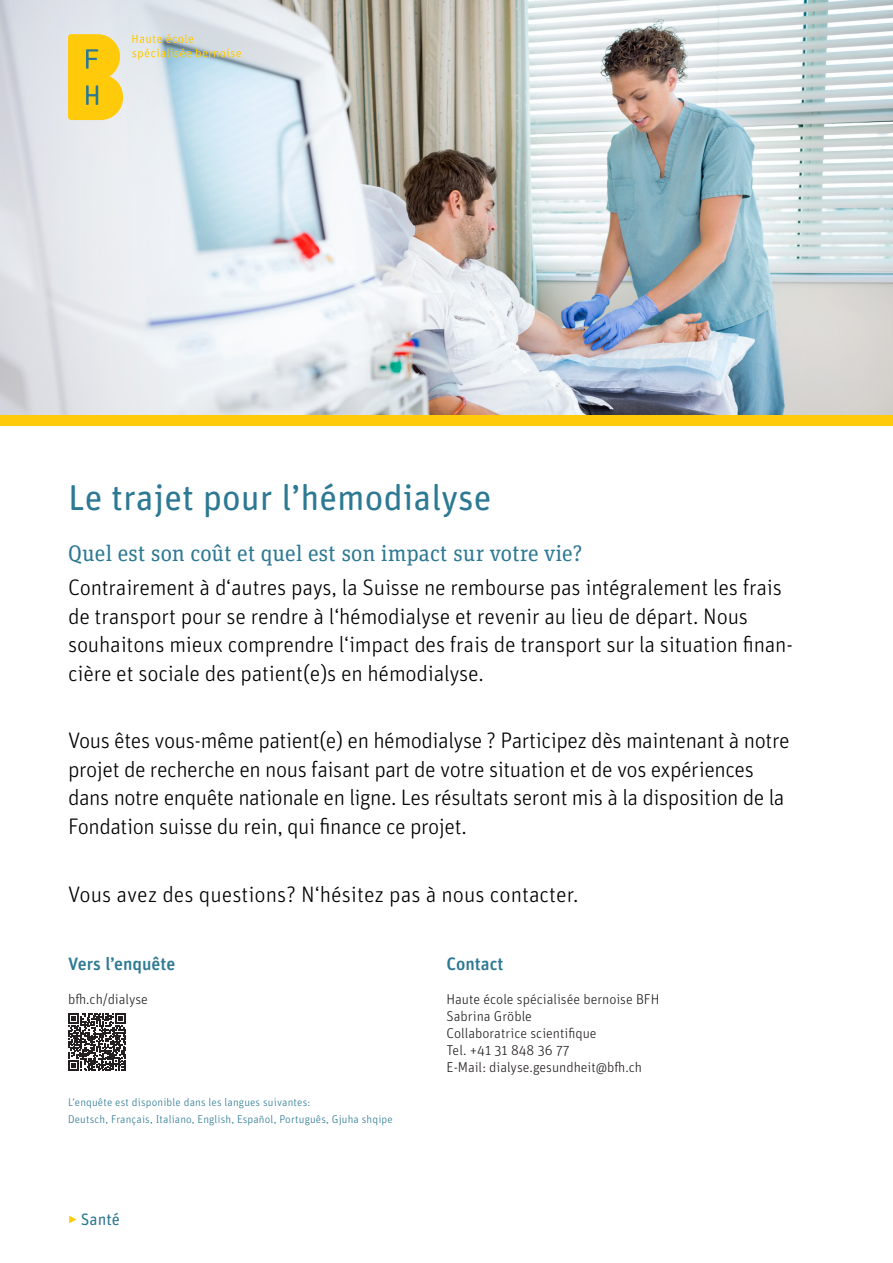
<style>
.page{position:relative;width:893px;height:1263px;background:#fff}
.page>*{position:absolute;margin:0;border:0;box-sizing:border-box;transform-origin:0 0}
.Haupttitel{font:36px "Unit Rounded Pro";color:#2d7993}
.Teaser{font:300 22.5px/28.5px "Unit Rounded Pro";letter-spacing:-.01em;color:#000}
.Teaser-2{font:22.5px "Unit Slab Pro";color:#2d7993}
.Untertitel_2{font:500 18px "Unit Rounded Pro";color:#2d7993}
.t1{font:16.5px "Unit Rounded Pro";color:#2d7993}
.Fliesstext{font:300 14.25px "Unit Rounded Pro";color:#231f20}
.Fussnote{font:300 11.25px "Unit Rounded Pro";letter-spacing:.015em;color:#2d7993}
.s1{font-weight:300;color:#feca0a}
</style>
<div class="page">
<img style="left:0;top:0;width:893px;height:416px">
<div style="left:0;top:416px;width:893px;height:10px;background:#feca0a"></div>
<svg style="left:68px;top:34px;width:55px;height:86px;background:#f2c927"></svg>
<svg style="left:132px;top:34px;width:109px;height:26px;background:#cacfbd"></svg>
<svg style="left:68px;top:1013px;width:58px;height:58px"></svg>
<p class="Haupttitel" style="left:68px;top:473px;width:425px">Le trajet pour l’hémodialyse</p>
<p class="Teaser-2" style="left:68px;top:538px;width:516px">Quel est son coût et quel est son impact sur votre vie?</p>
<p class="Teaser" style="left:68px;top:573px;width:726px">Contrairement à dʻautres pays, la Suisse ne rembourse pas intégralement les frais de transport pour se rendre à lʻhémodialyse et revenir au lieu de départ. Nous souhaitons mieux comprendre lʻimpact des frais de transport sur la situation finan&shy;cière et sociale des patient(e)s en hémodialyse.</p>
<p class="Teaser" style="left:68px;top:726px;width:723px">Vous êtes vous-même patient(e) en hémodialyse ? Participez dès maintenant à notre projet de recherche en nous faisant part de votre situation et de vos expériences dans notre enquête nationale en ligne. Les résultats seront mis à la disposition de la Fondation suisse du rein, qui finance ce projet.</p>
<p class="Teaser" style="left:68px;top:879px;width:512px">Vous avez des questions? Nʻhésitez pas à nous contacter.</p>
<p class="Untertitel_2" style="left:68px;top:951px;width:109px">Vers l’enquête</p>
<p class="Fliesstext" style="left:68px;top:989px;width:81px">bfh.ch/dialyse</p>
<p class="Fussnote" style="left:68px;top:1094px;width:244px">Lʻenquête est disponible dans les langues suivantes:</p>
<p class="Fussnote" style="left:68px;top:1111px;width:326px">Deutsch, Français, Italiano, English, Español, Português, Gjuha shqipe</p>
<p class="t1" style="left:68px;top:1207px;width:53px"><span class="s1">‣</span> Santé</p>
<p class="Untertitel_2" style="left:446px;top:951px;width:59px">Contact</p>
<p class="Fliesstext" style="left:446px;top:989px;width:215px">Haute école spécialisée bernoise BFH</p>
<p class="Fliesstext" style="left:446px;top:1006px;width:87px">Sabrina Gröble</p>
<p class="Fliesstext" style="left:446px;top:1023px;width:152px">Collaboratrice scientifique</p>
<p class="Fliesstext" style="left:446px;top:1040px;width:125px">Tel. +41 31 848 36 77</p>
<p class="Fliesstext" style="left:446px;top:1057px;width:197px">E-Mail: dialyse.gesundheit@bfh.ch</p>
</div>
